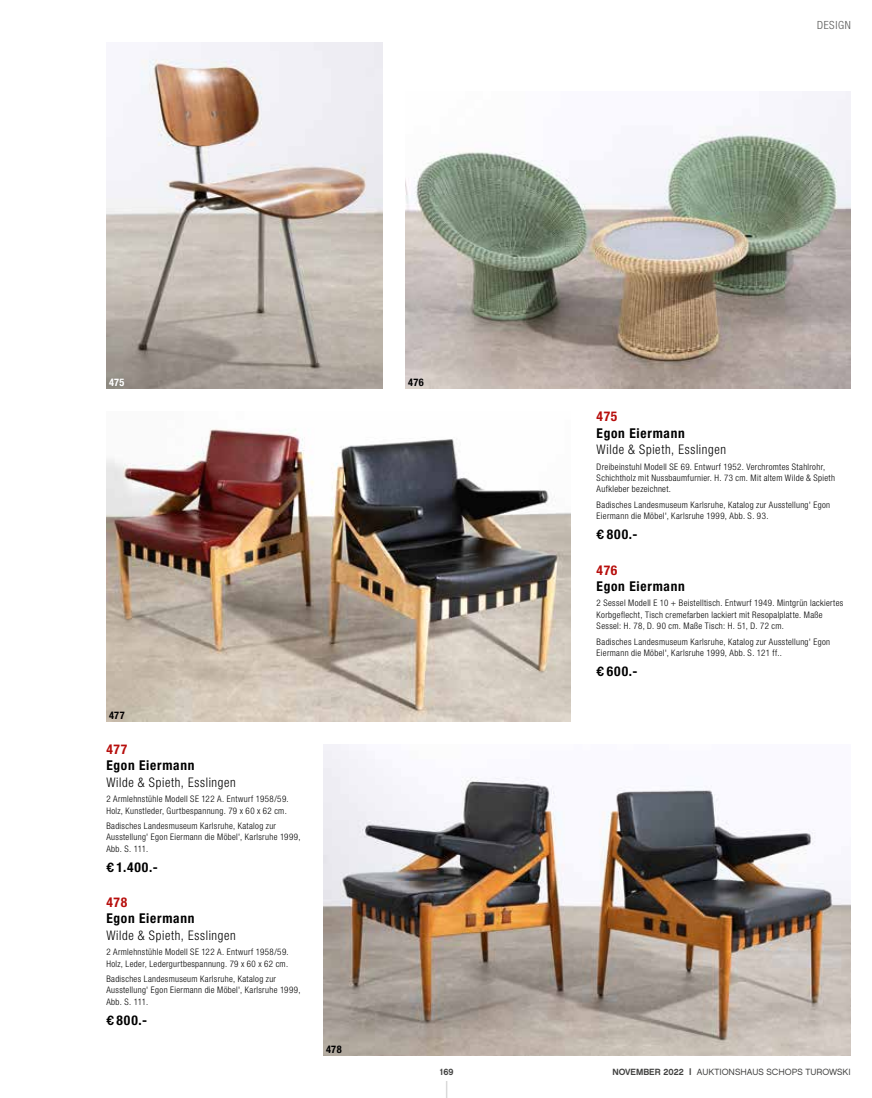
<style>
.page{position:relative;width:872px;height:1098px;background:#fff}
.page>*{position:absolute;margin:0;border:0;box-sizing:border-box;transform-origin:0 0}
.t1{font:700 condensed 13.5px "Helvetica Neue LT Std";letter-spacing:.055em;color:#000}
.t2{font:700 condensed 13.5px "Helvetica Neue LT Std";letter-spacing:.05em;color:#b70e0c}
.t3{font:300 condensed 13.2px "Helvetica Neue LT Std";letter-spacing:.05em;color:#000;scale:.96 1}
.t4{font:300 condensed 11.25px "Helvetica Neue LT Std";letter-spacing:.055em;color:#575756}
.t5{font:700 condensed 10.5px "Helvetica Neue LT Std";letter-spacing:.035em;color:#000}
.t6{font:700 condensed 10.5px "Helvetica Neue LT Std";color:#fff}
.t7{font:300 condensed 9px/11.2px "Helvetica Neue LT Std";letter-spacing:.035em;color:#000}
.t8{font:9px "Chalet London Nineteen Sixty";color:#424241}
.t9{font:9px "Chalet New York Nineteen Sixty";color:#424241}
.s1{font-family:"Univers LT Std";font-stretch:normal}
.s2{font-family:"Chalet New York Nineteen Sixty"}
</style>
<div class="page">
<svg style="left:446px;top:1081px;width:1px;height:16px"></svg>
<img style="left:106px;top:43px;width:277px;height:345px">
<img style="left:405px;top:91px;width:445px;height:297px">
<img style="left:106px;top:428px;width:464px;height:293px">
<img style="left:323px;top:744px;width:527px;height:310px">
<p class="t4" style="left:817px;top:19px;width:35px">DESIGN</p>
<p class="t6" style="left:109px;top:375px;width:17px">475</p>
<p class="t5" style="left:408px;top:375px;width:17px">476</p>
<p class="t5" style="left:109px;top:708px;width:17px">477</p>
<h1 class="t2" style="left:106px;top:740px;width:22px">477</h1>
<h1 class="t1" style="left:106px;top:757px;width:90px">Egon Eiermann</h1>
<h2 class="t3" style="left:106px;top:774px;width:136px">Wilde &amp; Spieth, Esslingen</h2>
<p class="t7" style="left:106px;top:793px;width:184px">2 Armlehnstühle Modell SE 122 A. Entwurf 1958/59.<br>Holz, Kunstleder, Gurtbespannung. 79 x 60 x 62 cm.</p>
<p class="t7" style="left:106px;top:819px;width:196px">Badisches Landesmuseum Karlsruhe, Katalog zur<br>Ausstellung' Egon Eiermann die Möbel', Karlsruhe 1999,<br>Abb. S. 111.</p>
<h1 class="t1" style="left:106px;top:858px;width:53px"><span class="s1">€</span> 1.400.-</h1>
<h1 class="t2" style="left:106px;top:893px;width:22px">478</h1>
<h1 class="t1" style="left:106px;top:910px;width:90px">Egon Eiermann</h1>
<h2 class="t3" style="left:106px;top:927px;width:136px">Wilde &amp; Spieth, Esslingen</h2>
<p class="t7" style="left:106px;top:946px;width:184px">2 Armlehnstühle Modell SE 122 A. Entwurf 1958/59.<br>Holz, Leder, Ledergurtbespannung. 79 x 60 x 62 cm.</p>
<p class="t7" style="left:106px;top:972px;width:196px">Badisches Landesmuseum Karlsruhe, Katalog zur<br>Ausstellung' Egon Eiermann die Möbel', Karlsruhe 1999,<br>Abb. S. 111.</p>
<h1 class="t1" style="left:106px;top:1011px;width:42px"><span class="s1">€</span> 800.-</h1>
<p class="t5" style="left:326px;top:1042px;width:17px">478</p>
<h1 class="t2" style="left:596px;top:408px;width:22px">475</h1>
<h1 class="t1" style="left:596px;top:424px;width:90px">Egon Eiermann</h1>
<h2 class="t3" style="left:596px;top:441px;width:136px">Wilde &amp; Spieth, Esslingen</h2>
<p class="t7" style="left:596px;top:460px;width:240px">Dreibeinstuhl Modell SE 69. Entwurf 1952. Verchromtes Stahlrohr,<br>Schichtholz mit Nussbaumfurnier. H. 73 cm. Mit altem Wilde &amp; Spieth<br>Aufkleber bezeichnet.</p>
<p class="t7" style="left:596px;top:498px;width:235px">Badisches Landesmuseum Karlsruhe, Katalog zur Ausstellung' Egon<br>Eiermann die Möbel', Karlsruhe 1999, Abb. S. 93.</p>
<h1 class="t1" style="left:596px;top:526px;width:42px"><span class="s1">€</span> 800.-</h1>
<h1 class="t2" style="left:596px;top:561px;width:22px">476</h1>
<h1 class="t1" style="left:596px;top:577px;width:90px">Egon Eiermann</h1>
<p class="t7" style="left:596px;top:597px;width:248px">2 Sessel Modell E 10 + Beistelltisch. Entwurf 1949. Mintgrün lackiertes<br>Korbgeflecht, Tisch cremefarben lackiert mit Resopalplatte. Maße<br>Sessel: H. 78, D. 90 cm. Maße Tisch: H. 51, D. 72 cm.</p>
<p class="t7" style="left:596px;top:635px;width:235px">Badisches Landesmuseum Karlsruhe, Katalog zur Ausstellung' Egon<br>Eiermann die Möbel', Karlsruhe 1999, Abb. S. 121 ff..</p>
<h1 class="t1" style="left:596px;top:663px;width:42px"><span class="s1">€</span> 600.-</h1>
<p class="t9" style="left:440px;top:1065px;width:15px">169</p>
<p class="t8" style="left:612px;top:1065px;width:240px"><span class="s2">NOVEMBER 2022 |</span> AUKTIONSHAUS SCHOPS TUROWSKI</p>
</div>
